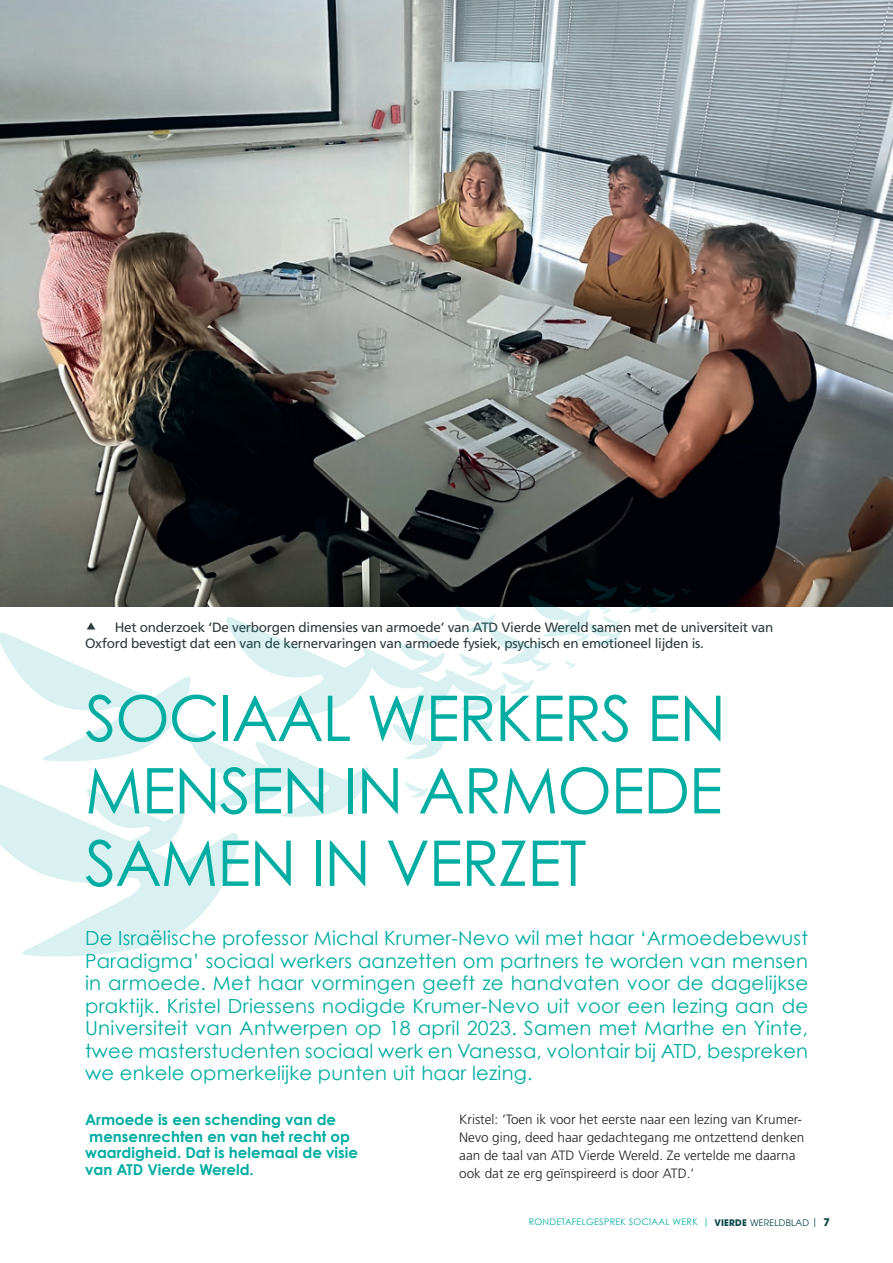
<style>
.page{position:relative;width:893px;height:1263px;background:#fff}
.page>*{position:absolute;margin:0;border:0;box-sizing:border-box;transform-origin:0 0}
.t1{font:63px/72.4px "Century Gothic";letter-spacing:-.02em;color:#00ada2;text-align:justify}
.t2{font:19.5px/22.5px "Century Gothic";letter-spacing:.01em;color:#00ada2;text-align:justify}
.t3{font:700 15px/16.5px "Century Gothic";color:#00ada2}
.t4{font:300 13.5px/18px "Frutiger LT Std";color:#231f20}
.t5{font:13.5px/16.2px "Frutiger LT Std";letter-spacing:-.02em;color:#303b3e}
.t6{font:9px "Century Gothic";letter-spacing:.03em;color:#00ada2}
.s1{font-family:"ITC Avant Garde Pro"}
.s2{font-family:"ITC Avant Garde Pro";font-weight:700;color:#0a4749}
.s3{font-family:"ITC Avant Garde Pro";color:#0a4749}
.s4{font-family:"ITC Avant Garde Pro";font-weight:700;font-size:10.5px;color:#0a4749}
</style>
<div class="page">
<img style="left:0;top:0;width:893px;height:607px">
<svg style="left:15px;top:858px;width:220px;height:99px;fill:#d9f2f1"></svg>
<svg style="left:0;top:575px;width:690px;height:283px"></svg>
<p class="t5" style="left:85px;top:619px;width:690px;text-indent:30px">Het onderzoek ‘De verborgen dimensies van armoede’ van ATD Vierde Wereld samen met de universiteit van<br>Oxford bevestigt dat een van de kernervaringen van armoede fysiek, psychisch en emotioneel lijden is.</p>
<h1 class="t1" style="left:85px;top:681px;width:642px">SOCIAAL WERKERS EN MENSEN IN ARMOEDE SAMEN IN VERZET</h1>
<p class="t2" style="left:85px;top:927px;width:725px">De Israëlische professor Michal Krumer-Nevo wil met haar ‘Armoedebewust Paradigma’ sociaal werkers aanzetten om partners te worden van mensen in armoede. Met haar vormingen geeft ze handvaten voor de dagelijkse praktijk. Kristel Driessens nodigde Krumer-Nevo uit voor een lezing aan de Universiteit van Antwerpen op 18 april 2023. Samen met Marthe en Yinte, twee masterstudenten sociaal werk en Vanessa, volontair bij ATD, bespreken we enkele opmerkelijke punten uit haar lezing.</p>
<p class="t3" style="left:85px;top:1111px;width:274px">Armoede is een schending van de mensenrechten en van het recht op waardigheid. Dat is helemaal de visie van ATD Vierde Wereld.</p>
<p class="t4" style="left:459px;top:1111px;width:347px">Kristel: ‘Toen ik voor het eerste naar een lezing van Krumer-Nevo ging, deed haar gedachtegang me ontzettend denken aan de taal van ATD Vierde Wereld. Ze vertelde me daarna ook dat ze erg geïnspireerd is door ATD.’</p>
<p class="t6" style="left:529px;top:1216px;width:303px">RONDETAFELGESPREK SOCIAAL WERK <span class="s1">|</span> <span class="s2">VIERDE</span> <span class="s3">WERELDBLAD |</span> <span class="s4">7</span></p>
</div>
